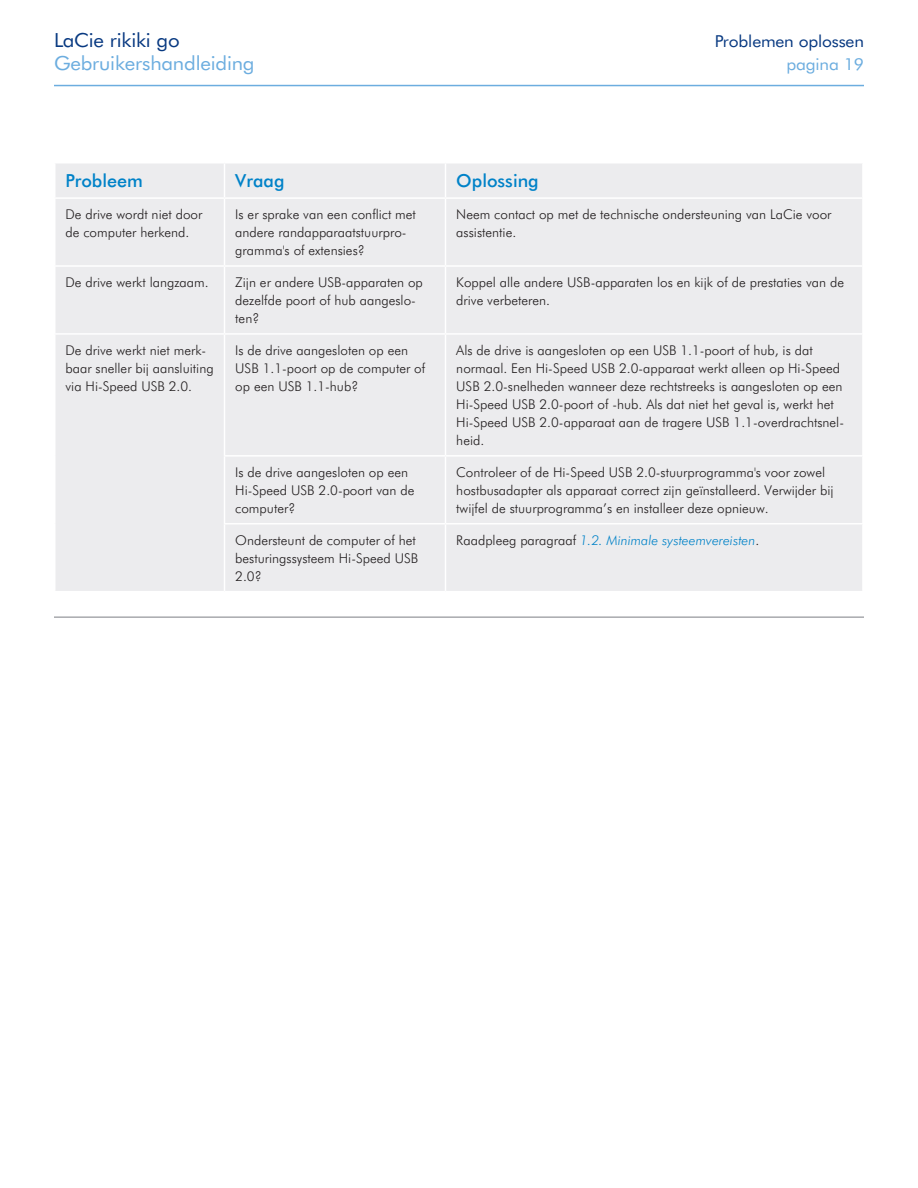
<style>
.page{position:relative;width:918px;height:1188px;background:#fff}
.page>*{position:absolute;margin:0;border:0;box-sizing:border-box;transform-origin:0 0}
.t1{font:19.5px "Futura BT";letter-spacing:-.01em;color:#6caddf;scale:1.05 1}
.t2{font:19.5px "Futura BT";letter-spacing:-.01em;color:#083981;scale:1.05 1}
._1_1_1_Heading__no_T{font:500 18px "Futura BT";color:#0082c8}
.t3{font:16.5px "Futura BT";letter-spacing:-.01em;color:#083981;scale:1.05 1}
.t4{font:16.5px "Futura BT";letter-spacing:-.01em;color:#6caddf;scale:1.05 1}
.t5{font:300 13.5px/18px "Futura BT";color:#231f20}
.t6{font:italic 300 13.5px "Futura BT";color:#0082c8}
.s1{font-style:normal;color:#231f20}
</style>
<div class="page">
<hr style="left:54px;top:85px;width:810px;height:1px;background:#6caddf">
<hr style="left:54px;top:616px;width:810px;height:2px;background:#a8a9ad">
<div style="left:56px;top:164px;width:806px;height:427px;background:#ececee"></div>
<hr style="left:54px;top:197px;width:171px;height:2px;background:#fff">
<hr style="left:224px;top:164px;width:1px;height:33px;background:#fff">
<hr style="left:225px;top:197px;width:221px;height:2px;background:#fff">
<hr style="left:445px;top:164px;width:1px;height:33px;background:#fff">
<hr style="left:446px;top:197px;width:418px;height:2px;background:#fff">
<hr style="left:224px;top:199px;width:1px;height:66px;background:#fff">
<hr style="left:445px;top:199px;width:1px;height:66px;background:#fff">
<hr style="left:54px;top:265px;width:171px;height:2px;background:#fff">
<hr style="left:224px;top:267px;width:1px;height:66px;background:#fff">
<hr style="left:225px;top:265px;width:221px;height:2px;background:#fff">
<hr style="left:445px;top:267px;width:1px;height:66px;background:#fff">
<hr style="left:446px;top:265px;width:418px;height:2px;background:#fff">
<hr style="left:54px;top:333px;width:171px;height:2px;background:#fff">
<hr style="left:224px;top:335px;width:1px;height:120px;background:#fff">
<hr style="left:225px;top:333px;width:221px;height:2px;background:#fff">
<hr style="left:445px;top:335px;width:1px;height:120px;background:#fff">
<hr style="left:446px;top:333px;width:418px;height:2px;background:#fff">
<hr style="left:224px;top:457px;width:1px;height:66px;background:#fff">
<hr style="left:224px;top:455px;width:222px;height:2px;background:#fff">
<hr style="left:445px;top:457px;width:1px;height:66px;background:#fff">
<hr style="left:446px;top:455px;width:418px;height:2px;background:#fff">
<hr style="left:224px;top:525px;width:1px;height:66px;background:#fff">
<hr style="left:224px;top:523px;width:222px;height:2px;background:#fff">
<hr style="left:445px;top:525px;width:1px;height:66px;background:#fff">
<hr style="left:446px;top:523px;width:418px;height:2px;background:#fff">
<h1 class="t2" style="left:54px;top:28px;width:121px">LaCie rikiki go</h1>
<p class="t3" style="left:715px;top:31px;width:144px">Problemen oplossen</p>
<h1 class="t1" style="left:54px;top:52px;width:193px">Gebruikershandleiding</h1>
<p class="t4" style="left:786px;top:55px;width:76px">pagina 19</p>
<p class="_1_1_1_Heading__no_T" style="left:66px;top:170px;width:79px">Probleem</p>
<p class="_1_1_1_Heading__no_T" style="left:235px;top:170px;width:51px">Vraag</p>
<p class="_1_1_1_Heading__no_T" style="left:456px;top:170px;width:84px">Oplossing</p>
<p class="t5" style="left:66px;top:205px;width:138px">De drive wordt niet door de computer herkend.</p>
<p class="t5" style="left:235px;top:205px;width:182px">Is er sprake van een conflict met andere randapparaatstuurpro&shy;gramma's of extensies?</p>
<p class="t5" style="left:456px;top:205px;width:377px">Neem contact op met de technische ondersteuning van LaCie voor assistentie.</p>
<p class="t5" style="left:66px;top:273px;width:145px">De drive werkt langzaam.</p>
<p class="t5" style="left:235px;top:273px;width:189px">Zijn er andere USB-apparaten op dezelfde poort of hub aangeslo&shy;ten?</p>
<p class="t5" style="left:456px;top:273px;width:389px">Koppel alle andere USB-apparaten los en kijk of de prestaties van de drive verbeteren.</p>
<p class="t5" style="left:66px;top:341px;width:150px">De drive werkt niet merk&shy;baar sneller bij aansluiting via Hi-Speed USB 2.0.</p>
<p class="t5" style="left:235px;top:341px;width:192px">Is de drive aangesloten op een<br>USB 1.1-poort op de computer of op een USB 1.1-hub?</p>
<p class="t5" style="left:456px;top:341px;width:389px">Als de drive is aangesloten op een USB 1.1-poort of hub, is dat normaal. Een Hi-Speed USB 2.0-apparaat werkt alleen op Hi-Speed USB 2.0-snelheden wanneer deze rechtstreeks is aangesloten op een Hi-Speed USB 2.0-poort of -hub. Als dat niet het geval is, werkt het Hi-Speed USB 2.0-apparaat aan de tragere USB 1.1-overdrachtsnel&shy;heid.</p>
<p class="t5" style="left:235px;top:463px;width:181px">Is de drive aangesloten op een<br>Hi-Speed USB 2.0-poort van de computer?</p>
<p class="t5" style="left:456px;top:463px;width:379px">Controleer of de Hi-Speed USB 2.0-stuurprogramma's voor zowel hostbusadapter als apparaat correct zijn geïnstalleerd. Verwijder bij twijfel de stuurprogramma’s en installeer deze opnieuw.</p>
<p class="t5" style="left:235px;top:531px;width:184px">Ondersteunt de computer of het besturingssysteem Hi-Speed USB<br>2.0?</p>
<p class="t6" style="left:456px;top:532px;width:305px"><span class="s1">Raadpleeg paragraaf</span> 1.2. Minimale systeemvereisten<span class="s1">.</span></p>
</div>
